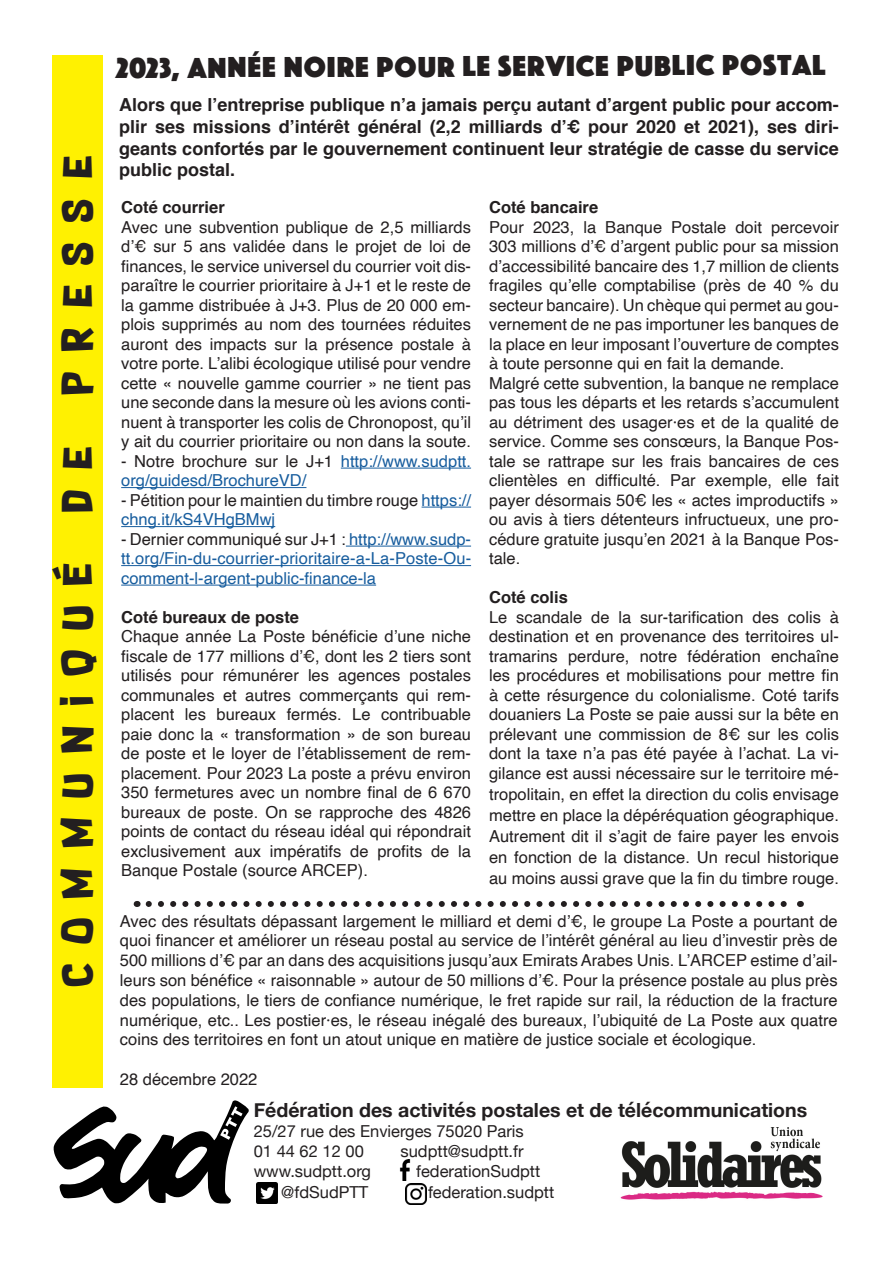
<style>
.page{position:relative;width:893px;height:1263px;background:#fff}
.page>*{position:absolute;margin:0;border:0;box-sizing:border-box;transform-origin:0 0}
.t1{font:36px "Supersonic Rocketship";letter-spacing:.41em;color:#231f20;scale:1.3 1}
.t2{font:30px "Phosphate Solid";letter-spacing:.025em;color:#231f20}
.t3{font:700 19.5px "Helvetica Neue";color:#231f20}
.t4{font:700 18px/21.6px "Helvetica";color:#231f20;text-align:justify}
.t5{font:16.5px/19.5px "Helvetica";color:#231f20;text-align:justify}
.t6{font:16.5px/19.5px "Helvetica";color:#175d9e}
.t7{font:16.5px "Helvetica Neue";color:#231f20}
.t8{font:700 16.5px "Helvetica";color:#231f20}
.s1{color:#231f20}
.s2{color:#175d9e}
</style>
<div class="page">
<div style="left:53px;top:55px;width:50px;height:1032px;background:#fff101"></div>
<img style="left:620px;top:1127px;width:203px;height:73px">
<img style="left:399px;top:1160px;width:12px;height:21px">
<img style="left:256px;top:1182px;width:21px;height:21px">
<img style="left:405px;top:1183px;width:21px;height:21px">
<svg style="left:54px;top:1100px;width:195px;height:104px"></svg>
<hr style="left:341px;top:468px;width:130px;height:1px;background:#175d9e">
<hr style="left:121px;top:487px;width:185px;height:1px;background:#175d9e">
<hr style="left:422px;top:507px;width:49px;height:1px;background:#175d9e">
<hr style="left:121px;top:526px;width:154px;height:1px;background:#175d9e">
<hr style="left:346px;top:546px;width:125px;height:1px;background:#175d9e">
<hr style="left:121px;top:565px;width:350px;height:1px;background:#175d9e">
<hr style="left:121px;top:585px;width:255px;height:1px;background:#175d9e">
<svg style="left:149px;top:901px;width:638px;height:6px"></svg>
<p class="t1" style="left:50px;top:396px;width:187px;rotate:-90deg">presse</p>
<p class="t1" style="left:50px;top:512px;width:53px;rotate:-90deg">d e</p>
<p class="t1" style="left:50px;top:987px;width:328px;rotate:-90deg">Communiqué</p>
<p class="t2" style="left:116px;top:45px;width:711px">2023, ANNÉE NOIRE POUR LE SERVICE PUBLIC POSTAL</p>
<p class="t4" style="left:119px;top:94px;width:721px">Alors que l’entreprise publique n’a jamais perçu autant d’argent public pour accom&shy;plir ses missions d’intérêt général (2,2 milliards d’€ pour 2020 et 2021), ses diri&shy;geants confortés par le gouvernement continuent leur stratégie de casse du service public postal.</p>
<p class="t8" style="left:121px;top:194px;width:105px">Coté courrier</p>
<p class="t5" style="left:121px;top:218px;width:351px">Avec une subvention publique de 2,5 milliards d’€ sur 5 ans validée dans le projet de loi de finances, le service universel du courrier voit dis&shy;paraître le courrier prioritaire à J+1 et le reste de la gamme distribuée à J+3. Plus de 20 000 em&shy;plois supprimés au nom des tournées réduites auront des impacts sur la présence postale à votre porte. L’alibi écologique utilisé pour vendre cette « nouvelle gamme courrier » ne tient pas une seconde dans la mesure où les avions conti&shy;nuent à transporter les colis de Chronopost, qu’il y ait du courrier prioritaire ou non dans la soute.</p>
<p class="t6" style="left:121px;top:452px;width:351px"><span class="s1">- Notre brochure sur le J+1</span> http://www.sudptt. org/guidesd/BrochureVD/</p>
<p class="t5" style="left:121px;top:491px;width:351px">- Pétition pour le maintien du timbre rouge <span class="s2">https:// chng.it/kS4VHgBMwj</span></p>
<p class="t6" style="left:121px;top:530px;width:352px;text-align:justify"><span class="s1">- Dernier communiqué sur J+1 :</span> http://www.sudp&shy;tt.org/Fin-du-courrier-prioritaire-a-La-Poste-Ou&shy;comment-l-argent-public-finance-la</p>
<p class="t8" style="left:121px;top:604px;width:179px">Coté bureaux de poste</p>
<p class="t5" style="left:121px;top:627px;width:351px">Chaque année La Poste bénéficie d’une niche fiscale de 177 millions d’€, dont les 2 tiers sont utilisés pour rémunérer les agences postales communales et autres commerçants qui rem&shy;placent les bureaux fermés. Le contribuable paie donc la « transformation » de son bureau de poste et le loyer de l’établissement de rem&shy;placement. Pour 2023 La poste a prévu environ 350 fermetures avec un nombre final de 6 670 bureaux de poste. On se rapproche des 4826 points de contact du réseau idéal qui répondrait exclusivement aux impératifs de profits de la Banque Postale (source ARCEP).</p>
<p class="t8" style="left:489px;top:194px;width:111px">Coté bancaire</p>
<p class="t5" style="left:489px;top:218px;width:351px">Pour 2023, la Banque Postale doit percevoir 303 millions d’€ d’argent public pour sa mission d’accessibilité bancaire des 1,7 million de clients fragiles qu’elle comptabilise (près de 40 % du secteur bancaire). Un chèque qui permet au gou&shy;vernement de ne pas importuner les banques de la place en leur imposant l’ouverture de comptes à toute personne qui en fait la demande.</p>
<p class="t5" style="left:489px;top:374px;width:351px">Malgré cette subvention, la banque ne remplace pas tous les départs et les retards s’accumulent au détriment des usager·es et de la qualité de service. Comme ses consœurs, la Banque Pos&shy;tale se rattrape sur les frais bancaires de ces clientèles en difficulté. Par exemple, elle fait payer désormais 50€ les « actes improductifs » ou avis à tiers détenteurs infructueux, une pro&shy;cédure gratuite jusqu’en 2021 à la Banque Pos&shy;tale.</p>
<p class="t8" style="left:489px;top:584px;width:80px">Coté colis</p>
<p class="t5" style="left:489px;top:608px;width:351px">Le scandale de la sur-tarification des colis à destination et en provenance des territoires ul&shy;tramarins perdure, notre fédération enchaîne les procédures et mobilisations pour mettre fin à cette résurgence du colonialisme. Coté tarifs douaniers La Poste se paie aussi sur la bête en prélevant une commission de 8€ sur les colis dont la taxe n’a pas été payée à l’achat. La vi&shy;gilance est aussi nécessaire sur le territoire mé-</p>
<p class="t5" style="left:489px;top:784px;width:351px;line-height:21px">tropolitain, en effet la direction du colis envisage mettre en place la dépéréquation géographique.<br>Autrement dit il s’agit de faire payer les envois en fonction de la distance. Un recul historique au moins aussi grave que la fin du timbre rouge.</p>
<p class="t5" style="left:120px;top:911px;width:719px">Avec des résultats dépassant largement le milliard et demi d’€, le groupe La Poste a pourtant de quoi financer et améliorer un réseau postal au service de l’intérêt général au lieu d’investir près de 500 millions d’€ par an dans des acquisitions jusqu’aux Emirats Arabes Unis. L’ARCEP estime d’ail&shy;leurs son bénéfice « raisonnable » autour de 50 millions d’€. Pour la présence postale au plus près des populations, le tiers de confiance numérique, le fret rapide sur rail, la réduction de la fracture numérique, etc.. Les postier·es, le réseau inégalé des bureaux, l’ubiquité de La Poste aux quatre coins des territoires en font un atout unique en matière de justice sociale et écologique.</p>
<p class="t5" style="left:120px;top:1070px;width:139px">28 décembre 2022</p>
<p class="t3" style="left:254px;top:1095px;width:555px">Fédération des activités postales et de télécommunications</p>
<p class="t7" style="left:254px;top:1119px;width:272px">25/27 rue des Envierges 75020 Paris</p>
<p class="t7" style="left:254px;top:1139px;width:112px">01 44 62 12 00</p>
<p class="t7" style="left:401px;top:1139px;width:124px">sudptt@sudptt.fr</p>
<p class="t7" style="left:254px;top:1159px;width:119px">www.sudptt.org</p>
<p class="t7" style="left:403px;top:1159px;width:139px">@federationSudptt</p>
<p class="t7" style="left:281px;top:1181px;width:89px">@fdSudPTT</p>
<p class="t7" style="left:428px;top:1181px;width:128px">federation.sudptt</p>
</div>
